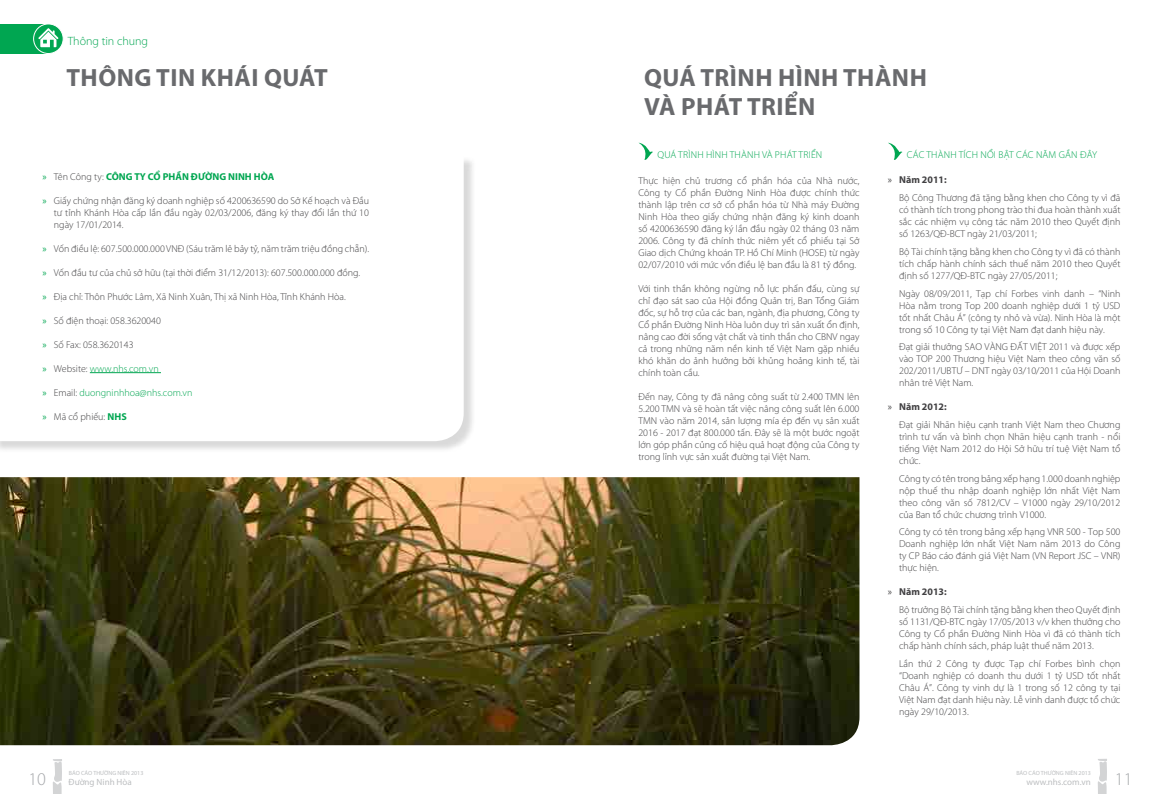
<style>
.page{position:relative;width:1163px;height:794px;background:#fff}
.page>*{position:absolute;margin:0;border:0;box-sizing:border-box;transform-origin:0 0}
.t1{font:700 25px "Myriad Pro";letter-spacing:.02em;color:#696a6d}
.t2{font:300 18px "Myriad Pro";color:#a7a9ac}
.t3{font:300 12px "Myriad Pro";color:#00a651}
.t4{font:300 10px/12px "Myriad Pro";color:#414042;text-align:justify}
.t5{font:300 10px "Myriad Pro";color:#00a651}
.t6{font:700 10px "Myriad Pro";color:#00a651}
.t7{font:300 10px "Myriad Pro";letter-spacing:.02em;color:#00a651}
.t8{font:9px "Myriad Pro";color:#bcbec0}
.t9{font:6px "Myriad Pro";color:#bcbec0}
.s1{font-weight:400}
.s2{font-weight:300;color:#414042}
.s3{font-weight:400;color:#00a651}
.s4{color:#414042}
.s5{font-weight:700;color:#00a651}
.s6{font-weight:700}
</style>
<div class="page">
<img style="left:0;top:477px;width:859px;height:268px">
<div style="left:0;top:157px;width:476px;height:297px;background:#000;opacity:.15"></div>
<svg style="left:0;top:157px;width:463px;height:284px"></svg>
<hr style="left:90px;top:372px;width:71px;height:1px;background:#00a651">
<svg style="left:639px;top:143px;width:14px;height:17px"></svg>
<svg style="left:888px;top:143px;width:14px;height:17px"></svg>
<div style="left:0;top:24px;width:49px;height:29px;background:#00a651"></div>
<svg style="left:34px;top:24px;width:29px;height:29px"></svg>
<div style="left:33px;top:23px;width:31px;height:31px;border:1px solid #fff;border-radius:50%"></div>
<svg style="left:38px;top:28px;width:20px;height:19px"></svg>
<svg style="left:1098px;top:759px;width:9px;height:35px"></svg>
<svg style="left:53px;top:759px;width:9px;height:35px"></svg>
<p class="t3" style="left:68px;top:34px;width:82px">Thông tin chung</p>
<h1 class="t1" style="left:66px;top:62px;width:33px">THÔNG</h1>
<h1 class="t1" style="left:156px;top:62px;width:14px">TIN</h1>
<h1 class="t1" style="left:201px;top:62px;width:30px">KHÁI</h1>
<h1 class="t1" style="left:264px;top:62px;width:17px">QUÁT</h1>
<h1 class="t1" style="left:644px;top:62px;width:72px">QUÁ TRÌNH</h1>
<h1 class="t1" style="left:778px;top:62px;width:16px">HÌNH</h1>
<h1 class="t1" style="left:842px;top:62px;width:66px">THÀNH</h1>
<h1 class="t1" style="left:644px;top:91px;width:53px">VÀ PHÁT</h1>
<h1 class="t1" style="left:747px;top:91px;width:66px">TRI ỂN</h1>
<p class="t6" style="left:43px;top:170px;width:233px"><span class="s1">»</span> <span class="s2">Tên Công ty:</span> CÔNG TY CỔ PHẦN ĐƯỜNG NINH HÒA</p>
<p class="t4" style="left:54px;top:194px;width:316px;text-indent:-11px"><span class="s3">»</span> Giấy chứng nhận đăng ký doanh nghiệp số 4200636590 do Sở Kế hoạch và Đầu tư tỉnh Khánh Hòa cấp lần đầu ngày 02/03/2006, đăng ký thay đổi lần thứ 10 ngày 17/01/2014.</p>
<p class="t4" style="left:43px;top:242px;width:328px"><span class="s3">»</span> Vốn điều lệ: 607.500.000.000 VNĐ (Sáu trăm lẻ bảy tỷ, năm trăm triệu đồng chẵn).</p>
<p class="t4" style="left:43px;top:266px;width:319px"><span class="s3">»</span> Vốn đầu tư của chủ sở hữu (tại thời điểm 31/12/2013): 607.500.000.000 đồng.</p>
<p class="t4" style="left:43px;top:290px;width:305px"><span class="s3">»</span> Địa chỉ: Thôn Phước Lâm, Xã Ninh Xuân, Thị xã Ninh Hòa, Tỉnh Khánh Hòa.</p>
<p class="t4" style="left:43px;top:314px;width:120px"><span class="s3">»</span> Số điện thoại: 058.3620040</p>
<p class="t4" style="left:43px;top:338px;width:92px"><span class="s3">»</span> Số Fax: 058.3620143</p>
<p class="t5" style="left:43px;top:362px;width:118px"><span class="s1">»</span> <span class="s4">Website:</span> www.nhs.com.vn</p>
<p class="t5" style="left:43px;top:386px;width:151px"><span class="s1">»</span> <span class="s4">Email:</span> duongninhhoa@nhs.com.vn</p>
<p class="t4" style="left:43px;top:410px;width:86px"><span class="s3">»</span> Mã cổ phiếu: <span class="s5">NHS</span></p>
<p class="t7" style="left:657px;top:149px;width:124px">Quá trình hình thành và phát</p>
<p class="t5" style="left:798px;top:149px;width:24px">triển</p>
<p class="t5" style="left:906px;top:149px;width:116px">Các thành tích nổi bật các</p>
<p class="t5" style="left:1035px;top:149px;width:62px">năm gần đây</p>
<p class="t4" style="left:638px;top:174px;width:222px">Thực hiện chủ trương cổ phần hóa của Nhà nước, Công ty Cổ phần Đường Ninh Hòa được chính thức thành lập trên cơ sở cổ phần hóa từ Nhà máy Đường Ninh Hòa theo giấy chứng nhận đăng ký kinh doanh số 4200636590 đăng ký lần đầu ngày 02 tháng 03 năm 2006. Công ty đã chính thức niêm yết cổ phiếu tại Sở Giao dịch Chứng khoán TP. Hồ Chí Minh (HOSE) từ ngày 02/07/2010 với mức vốn điều lệ ban đầu là 81 tỷ đồng.</p>
<p class="t4" style="left:638px;top:282px;width:222px">Với tinh thần không ngừng nỗ lực phấn đấu, cùng sự chỉ đạo sát sao của Hội đồng Quản trị, Ban Tổng Giám đốc, sự hỗ trợ của các ban, ngành, địa phương, Công ty Cổ phần Đường Ninh Hòa luôn duy trì sản xuất ổn định, nâng cao đời sống vật chất và tinh thần cho CBNV ngay cả trong những năm nền kinh tế Việt Nam gặp nhiều khó khăn do ảnh hưởng bởi khủng hoảng kinh tế, tài chính toàn cầu.</p>
<p class="t4" style="left:638px;top:390px;width:222px">Đến nay, Công ty đã nâng công suất từ 2.400 TMN lên 5.200 TMN và sẽ hoàn tất việc nâng công suất lên 6.000<br>TMN vào năm 2014, sản lượng mía ép đến vụ sản xuất 2016 - 2017 đạt 800.000 tấn. Đây sẽ là một bước ngoặt lớn góp phần củng cố hiệu quả hoạt động của Công ty trong lĩnh vực sản xuất đường tại Việt Nam.</p>
<p class="t4" style="left:899px;top:171px;width:223px;line-height:17.7px;text-indent:-11px"><span class="s1">»</span> <span class="s6">NĂM 2011:<br></span>Bộ Công Thương đã tặng bằng khen cho Công ty vì đã</p>
<p class="t4" style="left:899px;top:204px;width:223px">có thành tích trong phong trào thi đua hoàn thành xuất sắc các nhiệm vụ công tác năm 2010 theo Quyết định số 1263/QĐ-BCT ngày 21/03/2011;</p>
<p class="t4" style="left:899px;top:245px;width:223px">Bộ Tài chính tặng bằng khen cho Công ty vì đã có thành tích chấp hành chính sách thuế năm 2010 theo Quyết định số 1277/QĐ-BTC ngày 27/05/2011;</p>
<p class="t4" style="left:899px;top:287px;width:223px">Ngày 08/09/2011, Tạp chí Forbes vinh danh – “Ninh Hòa nằm trong Top 200 doanh nghiệp dưới 1 tỷ USD tốt nhất Châu Á” (công ty nhỏ và vừa). Ninh Hòa là một trong số 10 Công ty tại Việt Nam đạt danh hiệu này.</p>
<p class="t4" style="left:899px;top:341px;width:223px">Đạt giải thưởng SAO VÀNG ĐẤT VIỆT 2011 và được xếp vào TOP 200 Thương hiệu Việt Nam theo công văn số 202/2011/U BTƯ – DNT ngày 03/10/2011 của Hội Doanh nhân trẻ Việt Nam.</p>
<p class="t4" style="left:899px;top:398px;width:223px;line-height:17.7px;text-indent:-11px"><span class="s1">»</span> <span class="s6">NĂM 2012:<br></span>Đạt giải Nhãn hiệu cạnh tranh Việt Nam theo Chương</p>
<p class="t4" style="left:899px;top:430px;width:223px">trình tư vấn và bình chọn Nhãn hiệu cạnh tranh - nổi tiếng Việt Nam 2012 do Hội Sở hữu trí tuệ Việt Nam tổ chức.</p>
<p class="t4" style="left:899px;top:472px;width:223px">Công ty có tên trong bảng xếp hạng 1.000 doanh nghiệp nộp thuế thu nhập doanh nghiệp lớn nhất Việt Nam theo công văn số 7812/CV – V1000 ngày 29/10/2012 của Ban tổ chức chương trình V1000.</p>
<p class="t4" style="left:899px;top:526px;width:223px">Công ty có tên trong bảng xếp hạng VNR 500 - Top 500<br>Doanh nghiệp lớn nhất Việt Nam năm 2013 do Công ty CP Báo cáo đánh giá Việt Nam (VN Report JSC – VNR) thực hiện.</p>
<p class="t4" style="left:899px;top:583px;width:223px;line-height:17.7px;text-indent:-11px"><span class="s1">»</span> <span class="s6">NĂM 2013:<br></span>Bộ trưởng Bộ Tài chính tặng bằng khen theo Quyết định</p>
<p class="t4" style="left:899px;top:615px;width:223px">số 1131/QĐ-BTC ngày 17/05/2013 v/v khen thưởng cho Công ty Cổ phần Đường Ninh Hòa vì đã có thành tích chấp hành chính sách, pháp luật thuế năm 2013.</p>
<p class="t4" style="left:899px;top:657px;width:223px">Lần thứ 2 Công ty được Tạp chí Forbes bình chọn “Doanh nghiệp có doanh thu dưới 1 tỷ USD tốt nhất Châu Á”. Công ty vinh dự là 1 trong số 12 công ty tại Việt Nam đạt danh hiệu này. Lễ vinh danh được tổ chức ngày 29/10/2013.</p>
<p class="t9" style="left:69px;top:769px;width:76px">BÁO CÁO THƯỜNG NIÊN 2013</p>
<p class="t9" style="left:1016px;top:769px;width:76px">BÁO CÁO THƯỜNG NIÊN 2013</p>
<p class="t8" style="left:69px;top:776px;width:65px">Đường Ninh Hòa</p>
<p class="t8" style="left:1026px;top:776px;width:66px">www.nhs.com.vn</p>
<h2 class="t2" style="left:28px;top:768px;width:19px">10</h2>
<h2 class="t2" style="left:1114px;top:768px;width:19px">11</h2>
</div>
